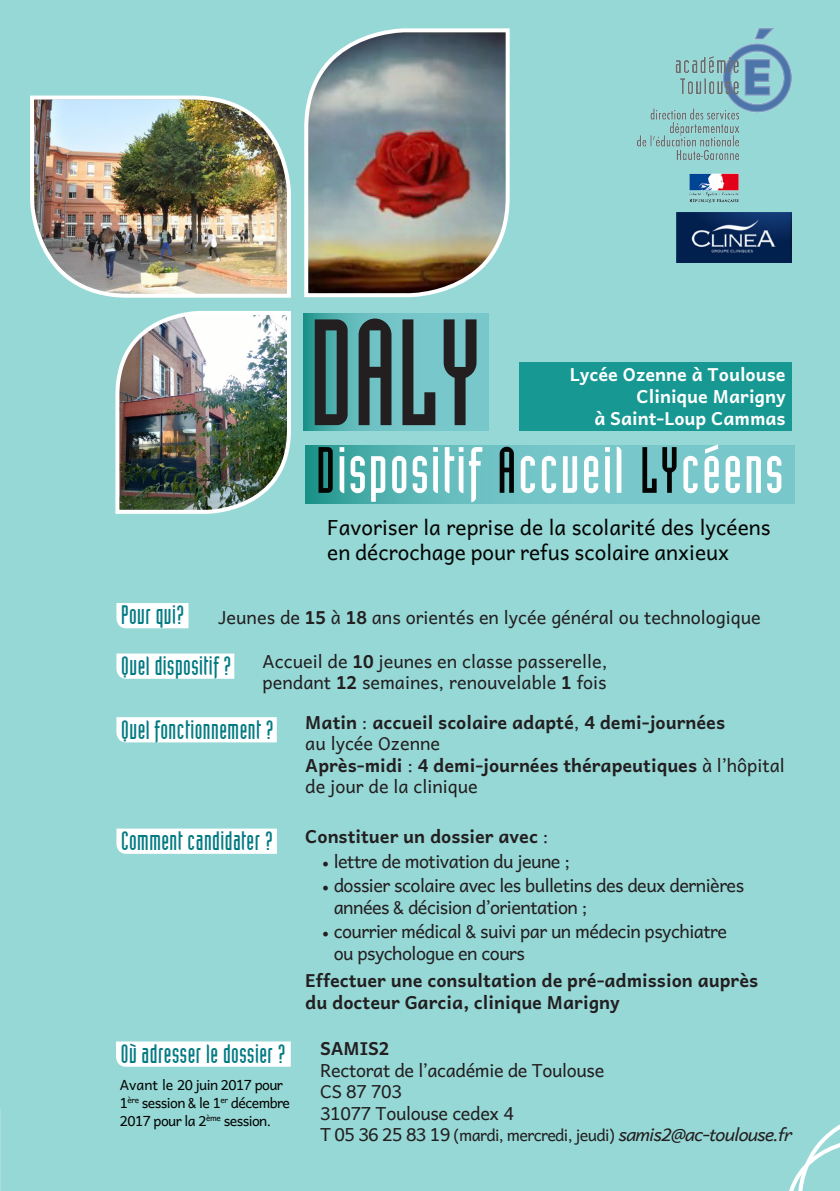
<style>
.page{position:relative;width:840px;height:1191px;background:#fff}
.page>*{position:absolute;margin:0;border:0;box-sizing:border-box;transform-origin:0 0}
.t1{font:148px "Industria Solid";color:#231f20}
.t2{font:64px "Industria Solid";letter-spacing:.035em;color:#fff}
.t3{font:26px "Industria Solid";letter-spacing:.02em;color:#047b83}
.t4{font:20.8px "Andika New Basic";color:#040503}
.t5{font:18px/21.6px "Andika New Basic";letter-spacing:-.02em;color:#231f20}
.t6{font:700 18px/21.6px "Andika New Basic";color:#231f20}
.t7{font:18px "Andika New Basic";color:#231f20}
.t8{font:700 18px "Andika New Basic";color:#fff}
.t9{font:16px "Andika New Basic";letter-spacing:-.04em;color:#231f20}
.t10{font:14px/18px "Andika New Basic";letter-spacing:-.04em;color:#040503}
.s1{color:#040503}
.s2{font-weight:700}
.s3{font-weight:400}
.s4{font-family:"Minion Pro"}
.s5{font-size:18px}
.s6{font-style:italic;font-size:18px}
</style>
<div class="page">
<div style="left:0;top:0;width:839px;height:1191px;background:#96d8d6"></div>
<svg style="left:303px;top:314px;width:185px;height:117px;background:#65bcbd"></svg>
<img style="left:637px;top:29px;width:153px;height:173px">
<img style="left:676px;top:212px;width:114px;height:50px">
<img style="left:304px;top:28px;width:206px;height:270px">
<img style="left:30px;top:95px;width:261px;height:203px">
<img style="left:115px;top:311px;width:176px;height:203px">
<svg style="left:305px;top:446px;width:488px;height:57px;background:#67bdbe"></svg>
<div style="left:519px;top:362px;width:271px;height:69px;background:#179893"></div>
<svg style="left:116px;top:653px;width:118px;height:26px;background:#fafdfd"></svg>
<svg style="left:116px;top:828px;width:161px;height:26px;background:#fbfdfd"></svg>
<div style="left:116px;top:603px;width:72px;height:25px;background:#fff"></div>
<div style="left:116px;top:717px;width:160px;height:25px;background:#fff"></div>
<div style="left:116px;top:1041px;width:174px;height:25px;background:#fff"></div>
<svg style="left:789px;top:1125px;width:50px;height:66px"></svg>
<svg style="left:0;top:1109px;width:1px;height:82px"></svg>
<p class="t1" style="left:309px;top:292px;width:174px">DALY</p>
<p class="t8" style="left:569px;top:358px;width:217px">Lycée Ozenne à Toulouse</p>
<p class="t8" style="left:636px;top:380px;width:150px">Clinique Marigny</p>
<p class="t8" style="left:594px;top:401px;width:193px">à Saint-Loup Cammas</p>
<p class="t2" style="left:316px;top:435px;width:468px"><span class="s1">D</span>ispositif <span class="s1">A</span>ccueil <span class="s1">LY</span>céens</p>
<p class="t4" style="left:327px;top:508px;width:445px">Favoriser la reprise de la scolarité des lycéens</p>
<p class="t4" style="left:327px;top:533px;width:403px">en décrochage pour refus scolaire anxieux</p>
<p class="t3" style="left:121px;top:601px;width:64px">Pour qui?</p>
<p class="t7" style="left:218px;top:601px;width:544px">Jeunes de <span class="s2">15</span> à <span class="s2">18</span> ans orientés en lycée général ou technologique</p>
<p class="t7" style="left:262px;top:644px;width:346px">Accueil de <span class="s2">10</span> jeunes en classe passerelle,</p>
<p class="t7" style="left:262px;top:666px;width:345px">pendant <span class="s2">12</span> semaines, renouvelable <span class="s2">1</span> fois</p>
<p class="t3" style="left:121px;top:651px;width:111px">Quel dispositif ?</p>
<p class="t3" style="left:121px;top:715px;width:153px">Quel fonctionnement ?</p>
<p class="t6" style="left:305px;top:708px;width:421px">Matin <span class="s3">:</span> accueil scolaire adapté<span class="s3">,</span> 4 demi-journées</p>
<p class="t7" style="left:305px;top:727px;width:136px">au lycée Ozenne</p>
<p class="t6" style="left:305px;top:752px;width:481px">Après-midi <span class="s3">:</span> 4 demi-journées thérapeutiques <span class="s3">à l’hôpital de jour de la clinique</span></p>
<p class="t3" style="left:121px;top:826px;width:153px">Comment candidater ?</p>
<p class="t6" style="left:305px;top:823px;width:245px">Constituer un dossier avec <span class="s3">:</span></p>
<p class="t5" style="left:322px;top:847px;width:249px"><span class="s4">•</span> lettre de motivation du jeune ;</p>
<p class="t5" style="left:333px;top:872px;width:412px;text-indent:-11px"><span class="s4">•</span> dossier scolaire avec les bulletins des deux dernières années &amp; décision d’orientation ;</p>
<p class="t5" style="left:333px;top:918px;width:394px;text-indent:-11px"><span class="s4">•</span> courrier médical &amp; suivi par un médecin psychiatre ou psychologue en cours</p>
<p class="t6" style="left:305px;top:967px;width:454px">Effectuer une consultation de pré-admission auprès du docteur Garcia, clinique Marigny</p>
<p class="t3" style="left:121px;top:1039px;width:166px">Où adresser le dossier ?</p>
<p class="t10" style="left:120px;top:1074px;width:172px">Avant le 20 juin 2017 pour<br>1<sup>ère</sup> session &amp; le 1<sup>er</sup> décembre<br>2017 pour la 2<sup>ème</sup> session.</p>
<p class="t6" style="left:320px;top:1035px;width:71px">SAMIS2</p>
<p class="t5" style="left:320px;top:1056px;width:285px">Rectorat de l’académie de Toulouse</p>
<p class="t5" style="left:320px;top:1078px;width:83px">CS 87 703</p>
<p class="t5" style="left:320px;top:1099px;width:195px">31077 Toulouse cedex 4</p>
<p class="t9" style="left:320px;top:1121px;width:472px"><span class="s5">T 05 36 25 83 19</span> (mardi, mercredi, jeudi) <span class="s6">samis2@ac-toulouse.fr</span></p>
</div>
